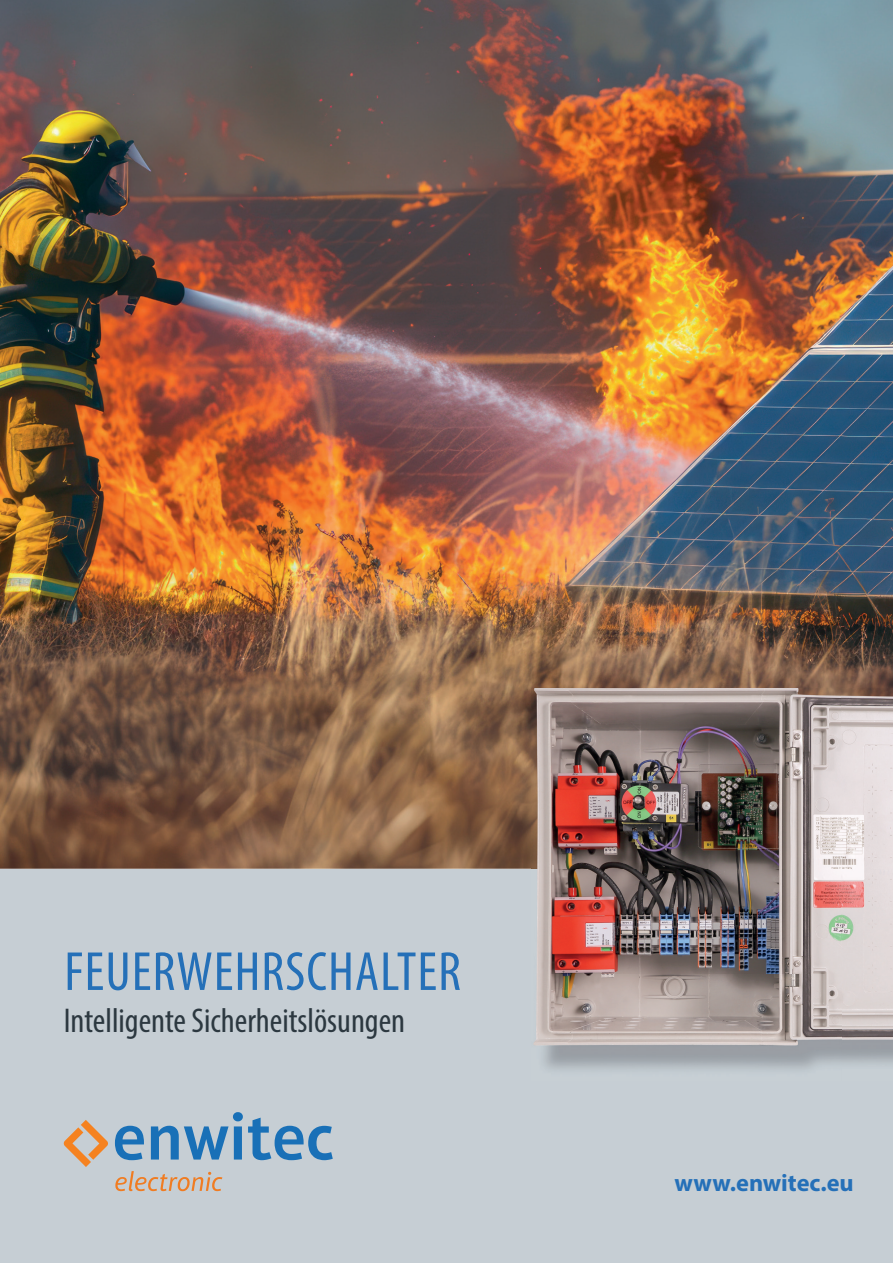
<style>
.page{position:relative;width:893px;height:1263px;background:#fff}
.page>*{position:absolute;margin:0;border:0;box-sizing:border-box;transform-origin:0 0}
.t1{font:condensed 55.5px "Myriad Pro";letter-spacing:.02em;color:#2570b8}
.t2{font:condensed 34.5px "Myriad Pro";color:#2c3840}
.t3{font:700 24.3px "Myriad Pro";color:#2570b8}
</style>
<div class="page">
<img style="left:0;top:0;width:893px;height:869px">
<div style="left:0;top:870px;width:893px;height:393px;background:#c6ced4"></div>
<svg style="left:115px;top:1171px;width:107px;height:20px"></svg>
<svg style="left:115px;top:1126px;width:29px;height:34px"></svg>
<svg style="left:151px;top:1112px;width:182px;height:48px"></svg>
<svg style="left:64px;top:1120px;width:44px;height:47px"></svg>
<img style="left:531px;top:688px;width:362px;height:381px">
<h1 class="t1" style="left:64px;top:938px;width:398px">FEUERWEHRSCHALTER</h1>
<p class="t2" style="left:64px;top:999px;width:343px">Intelligente Sicherheitslösungen</p>
<p class="t3" style="left:675px;top:1167px;width:181px">www.enwitec.eu</p>
</div>
